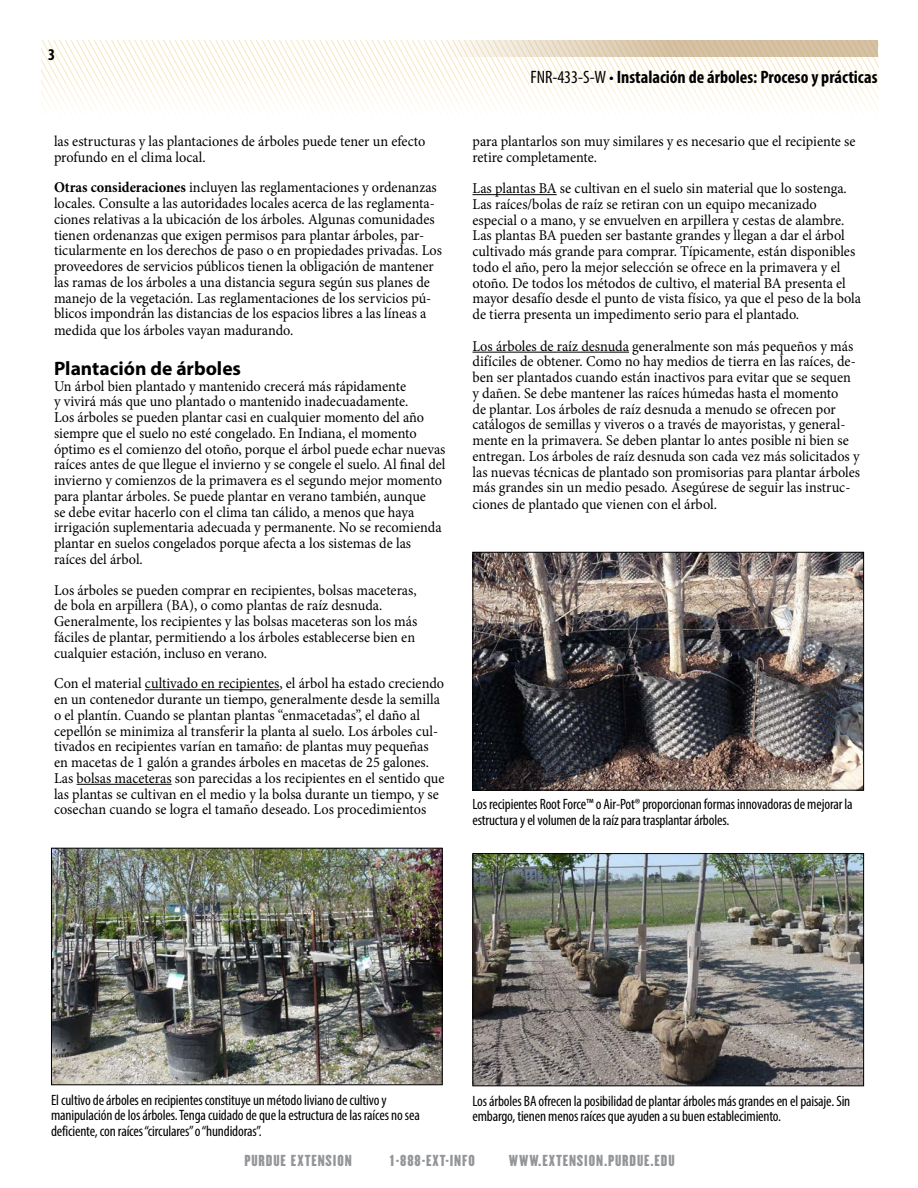
<style>
.page{position:relative;width:918px;height:1188px;background:#fff}
.page>*{position:absolute;margin:0;border:0;box-sizing:border-box;transform-origin:0 0}
.Heading_1{font:700 19.5px "Myriad Pro";color:#000}
.t1{font:700 condensed 18px "Myriad Pro";color:#000}
.t2{font:700 condensed 16.5px "Myriad Pro";color:#000}
.t3{font:15px/15.8px "Minion Pro";color:#000;scale:.95 1}
.Text{font:condensed 15px/15.8px "Myriad Pro";letter-spacing:-.01em;color:#000}
.t4{font:13.95px "Champion Liteweight";letter-spacing:.06em;color:#939598;scale:1.05 1}
.s1{font-weight:700}
.s2{font-weight:400}
</style>
<div class="page">
<svg style="left:41px;top:40px;width:837px;height:72px"></svg>
<svg style="left:279px;top:40px;width:599px;height:17px"></svg>
<hr style="left:145px;top:689px;width:134px;height:1px;background:#000">
<hr style="left:77px;top:784px;width:95px;height:1px;background:#000">
<hr style="left:472px;top:194px;width:85px;height:1px;background:#000">
<hr style="left:472px;top:352px;width:157px;height:1px;background:#000">
<img style="left:53px;top:850px;width:388px;height:233px">
<div style="left:51px;top:848px;width:392px;height:237px;border:1px solid #000"></div>
<img style="left:474px;top:855px;width:388px;height:229px">
<div style="left:472px;top:853px;width:392px;height:233px;border:1px solid #000"></div>
<img style="left:474px;top:554px;width:388px;height:235px">
<div style="left:472px;top:552px;width:392px;height:239px;border:1px solid #000"></div>
<p class="t2" style="left:48px;top:45px;width:9px">3</p>
<p class="t3" style="left:54px;top:133px;width:392px">las estructuras y las plantaciones de árboles puede tener un efecto profundo en el clima local.</p>
<p class="t3" style="left:54px;top:180px;width:410px"><span class="s1">Otras consideraciones</span> incluyen las reglamentaciones y ordenanzas locales. Consulte a las autoridades locales acerca de las reglamenta&shy;ciones relativas a la ubicación de los árboles. Algunas comunidades tienen ordenanzas que exigen permisos para plantar árboles, par&shy;ticularmente en los derechos de paso o en propiedades privadas. Los proveedores de servicios públicos tienen la obligación de mantener las ramas de los árboles a una distancia segura según sus planes de manejo de la vegetación. Las reglamentaciones de los servicios pú&shy;blicos impondrán las distancias de los espacios libres a las líneas a medida que los árboles vayan madurando.</p>
<p class="Heading_1" style="left:54px;top:356px;width:189px">Plantación de árboles</p>
<p class="t3" style="left:54px;top:378px;width:414px">Un árbol bien plantado y mantenido crecerá más rápidamente<br>y vivirá más que uno plantado o mantenido inadecuadamente.<br>Los árboles se pueden plantar casi en cualquier momento del año siempre que el suelo no esté congelado. En Indiana, el momento óptimo es el comienzo del otoño, porque el árbol puede echar nuevas raíces antes de que llegue el invierno y se congele el suelo. Al final del invierno y comienzos de la primavera es el segundo mejor momento para plantar árboles. Se puede plantar en verano también, aunque<br>se debe evitar hacerlo con el clima tan cálido, a menos que haya irrigación suplementaria adecuada y permanente. No se recomienda plantar en suelos congelados porque afecta a los sistemas de las raíces del árbol.</p>
<p class="t3" style="left:54px;top:582px;width:384px">Los árboles se pueden comprar en recipientes, bolsas maceteras, de bola en arpillera (BA), o como plantas de raíz desnuda.<br>Generalmente, los recipientes y las bolsas maceteras son los más fáciles de plantar, permitiendo a los árboles establecerse bien en cualquier estación, incluso en verano.</p>
<p class="t3" style="left:54px;top:676px;width:412px">Con el material cultivado en recipientes, el árbol ha estado creciendo en un contenedor durante un tiempo, generalmente desde la semilla o el plantín. Cuando se plantan plantas “enmacetadas”, el daño al cepellón se minimiza al transferir la planta al suelo. Los árboles cul&shy;tivados en recipientes varían en tamaño: de plantas muy pequeñas en macetas de 1 galón a grandes árboles en macetas de 25 galones.<br>Las bolsas maceteras son parecidas a los recipientes en el sentido que las plantas se cultivan en el medio y la bolsa durante un tiempo, y se cosechan cuando se logra el tamaño deseado. Los procedimientos</p>
<p class="t1" style="left:530px;top:65px;width:349px"><span class="s2">FNR-433-S-W •</span> Instalación de árboles: Proceso y prácticas</p>
<p class="t3" style="left:472px;top:133px;width:405px">para plantarlos son muy similares y es necesario que el recipiente se retire completamente.</p>
<p class="t3" style="left:472px;top:181px;width:411px">Las plantas BA se cultivan en el suelo sin material que lo sostenga.<br>Las raíces/bolas de raíz se retiran con un equipo mecanizado especial o a mano, y se envuelven en arpillera y cestas de alambre.<br>Las plantas BA pueden ser bastante grandes y llegan a dar el árbol cultivado más grande para comprar. Típicamente, están disponibles todo el año, pero la mejor selección se ofrece en la primavera y el otoño. De todos los métodos de cultivo, el material BA presenta el mayor desafío desde el punto de vista físico, ya que el peso de la bola de tierra presenta un impedimento serio para el plantado.</p>
<p class="t3" style="left:472px;top:338px;width:410px">Los árboles de raíz desnuda generalmente son más pequeños y más difíciles de obtener. Como no hay medios de tierra en las raíces, de&shy;ben ser plantados cuando están inactivos para evitar que se sequen y dañen. Se debe mantener las raíces húmedas hasta el momento<br>de plantar. Los árboles de raíz desnuda a menudo se ofrecen por catálogos de semillas y viveros o a través de mayoristas, y general&shy;mente en la primavera. Se deben plantar lo antes posible ni bien se entregan. Los árboles de raíz desnuda son cada vez más solicitados y las nuevas técnicas de plantado son promisorias para plantar árboles más grandes sin un medio pesado. Asegúrese de seguir las instruc&shy;ciones de plantado que vienen con el árbol.</p>
<p class="Text" style="left:472px;top:796px;width:382px">Los recipientes Root Force™ o Air-Pot® proporcionan formas innovadoras de mejorar la estructura y el volumen de la raíz para trasplantar árboles.</p>
<p class="Text" style="left:51px;top:1091px;width:370px">El cultivo de árboles en recipientes constituye un método liviano de cultivo y manipulación de los árboles. Tenga cuidado de que la estructura de las raíces no sea deficiente, con raíces “circulares” o “hundidoras”.</p>
<p class="Text" style="left:472px;top:1093px;width:379px">Los árboles BA ofrecen la posibilidad de plantar árboles más grandes en el paisaje. Sin embargo, tienen menos raíces que ayuden a su buen establecimiento.</p>
<p class="t4" style="left:244px;top:1149px;width:104px">PURDUE EXTENSION</p>
<p class="t4" style="left:390px;top:1149px;width:82px">1-888-EXT-INFO</p>
<p class="t4" style="left:509px;top:1149px;width:159px">WWW.EXTENSION.PURDUE.EDU</p>
</div>
